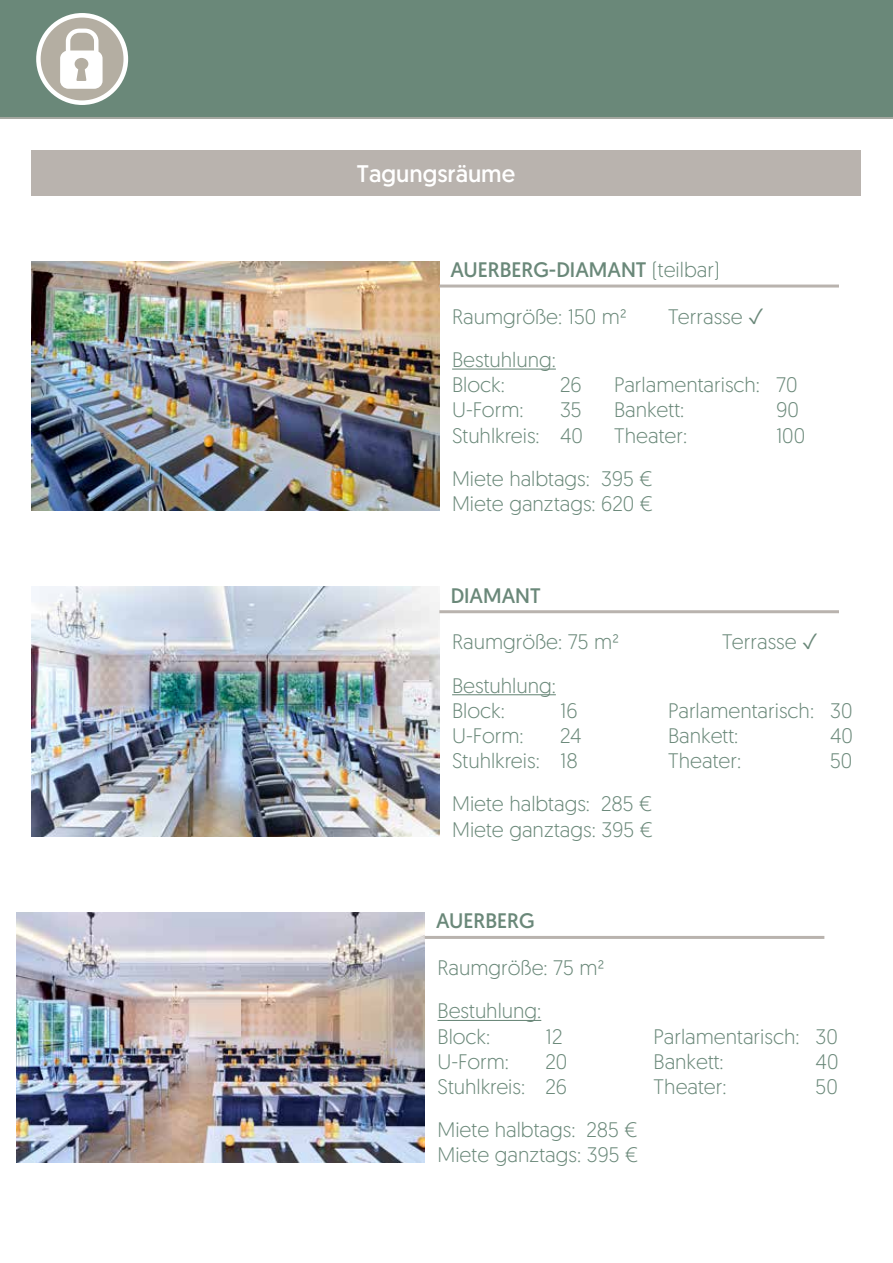
<style>
.page{position:relative;width:893px;height:1263px;background:#fff}
.page>*{position:absolute;margin:0;border:0;box-sizing:border-box;transform-origin:0 0}
.t1{font:24px "Geomanist";color:#fff}
.t2{font:300 21px/25.2px "Geomanist";color:#6a8879}
.t3{font:21px "Geomanist";color:#6a8879}
.s1{font-weight:300}
</style>
<div class="page">
<div style="left:0;top:0;width:893px;height:119px;background:#6a8879"></div>
<img style="left:31px;top:261px;width:408px;height:250px">
<div style="left:31px;top:150px;width:829px;height:46px;background:#b9b3ae"></div>
<hr style="left:439px;top:285px;width:400px;height:3px;background:#b9b3ae">
<hr style="left:452px;top:369px;width:104px;height:1px;background:#6a8879">
<img style="left:31px;top:587px;width:408px;height:250px">
<hr style="left:439px;top:610px;width:400px;height:3px;background:#b9b3ae">
<hr style="left:452px;top:694px;width:104px;height:1px;background:#6a8879">
<svg style="left:36px;top:13px;width:92px;height:92px"></svg>
<svg style="left:41px;top:18px;width:83px;height:82px"></svg>
<img style="left:17px;top:912px;width:408px;height:250px">
<hr style="left:425px;top:936px;width:399px;height:3px;background:#b9b3ae">
<hr style="left:438px;top:1020px;width:103px;height:1px;background:#6a8879">
<p class="t1" style="left:357px;top:158px;width:160px">Tagungsräume</p>
<p class="t3" style="left:450px;top:256px;width:271px">AUERBERG-DIAMANT <span class="s1">(teilbar)</span></p>
<p class="t2" style="left:452px;top:303px;width:176px">Raumgröße: 150 m²</p>
<p class="t2" style="left:668px;top:303px;width:97px">Terrasse ✓</p>
<p class="t2" style="left:452px;top:346px;width:105px">Bestuhlung:<br>Block:</p>
<p class="t2" style="left:560px;top:371px;width:23px">26</p>
<p class="t2" style="left:614px;top:371px;width:185px">Parlamentarisch: 70</p>
<p class="t2" style="left:452px;top:397px;width:73px">U-Form:</p>
<p class="t2" style="left:560px;top:397px;width:23px">35</p>
<p class="t2" style="left:614px;top:397px;width:72px">Bankett:</p>
<p class="t2" style="left:776px;top:397px;width:24px">90</p>
<p class="t2" style="left:452px;top:422px;width:132px">Stuhlkreis: 40</p>
<p class="t2" style="left:614px;top:422px;width:75px">Theater:</p>
<p class="t2" style="left:776px;top:422px;width:31px">100</p>
<p class="t2" style="left:452px;top:465px;width:202px">Miete halbtags: 395 €<br>Miete ganztags: 620 €</p>
<p class="t3" style="left:451px;top:582px;width:92px">DIAMANT</p>
<p class="t2" style="left:452px;top:629px;width:169px">Raumgröße: 75 m²</p>
<p class="t2" style="left:722px;top:629px;width:97px">Terrasse ✓</p>
<p class="t2" style="left:452px;top:672px;width:105px">Bestuhlung:<br>Block:</p>
<p class="t2" style="left:560px;top:697px;width:19px">16</p>
<p class="t2" style="left:668px;top:697px;width:186px">Parlamentarisch: 30</p>
<p class="t2" style="left:452px;top:722px;width:73px">U-Form:</p>
<p class="t2" style="left:560px;top:722px;width:23px">24</p>
<p class="t2" style="left:668px;top:722px;width:72px">Bankett:</p>
<p class="t2" style="left:830px;top:722px;width:24px">40</p>
<p class="t2" style="left:452px;top:747px;width:127px">Stuhlkreis: 18</p>
<p class="t2" style="left:668px;top:747px;width:75px">Theater:</p>
<p class="t2" style="left:830px;top:747px;width:24px">50</p>
<p class="t2" style="left:452px;top:791px;width:202px">Miete halbtags: 285 €<br>Miete ganztags: 395 €</p>
<p class="t3" style="left:436px;top:907px;width:100px">AUERBERG</p>
<p class="t2" style="left:438px;top:945px;width:169px;line-height:43.2px">Raumgröße: 75 m²<br>Bestuhlung:</p>
<p class="t2" style="left:438px;top:1023px;width:54px">Block:</p>
<p class="t2" style="left:546px;top:1023px;width:19px">12</p>
<p class="t2" style="left:654px;top:1023px;width:186px">Parlamentarisch: 30</p>
<p class="t2" style="left:438px;top:1048px;width:73px">U-Form:</p>
<p class="t2" style="left:546px;top:1048px;width:23px">20</p>
<p class="t2" style="left:654px;top:1048px;width:72px">Bankett:</p>
<p class="t2" style="left:816px;top:1048px;width:24px">40</p>
<p class="t2" style="left:438px;top:1073px;width:131px">Stuhlkreis: 26</p>
<p class="t2" style="left:654px;top:1073px;width:75px">Theater:</p>
<p class="t2" style="left:816px;top:1073px;width:24px">50</p>
<p class="t2" style="left:438px;top:1116px;width:202px">Miete halbtags: 285 €<br>Miete ganztags: 395 €</p>
</div>
